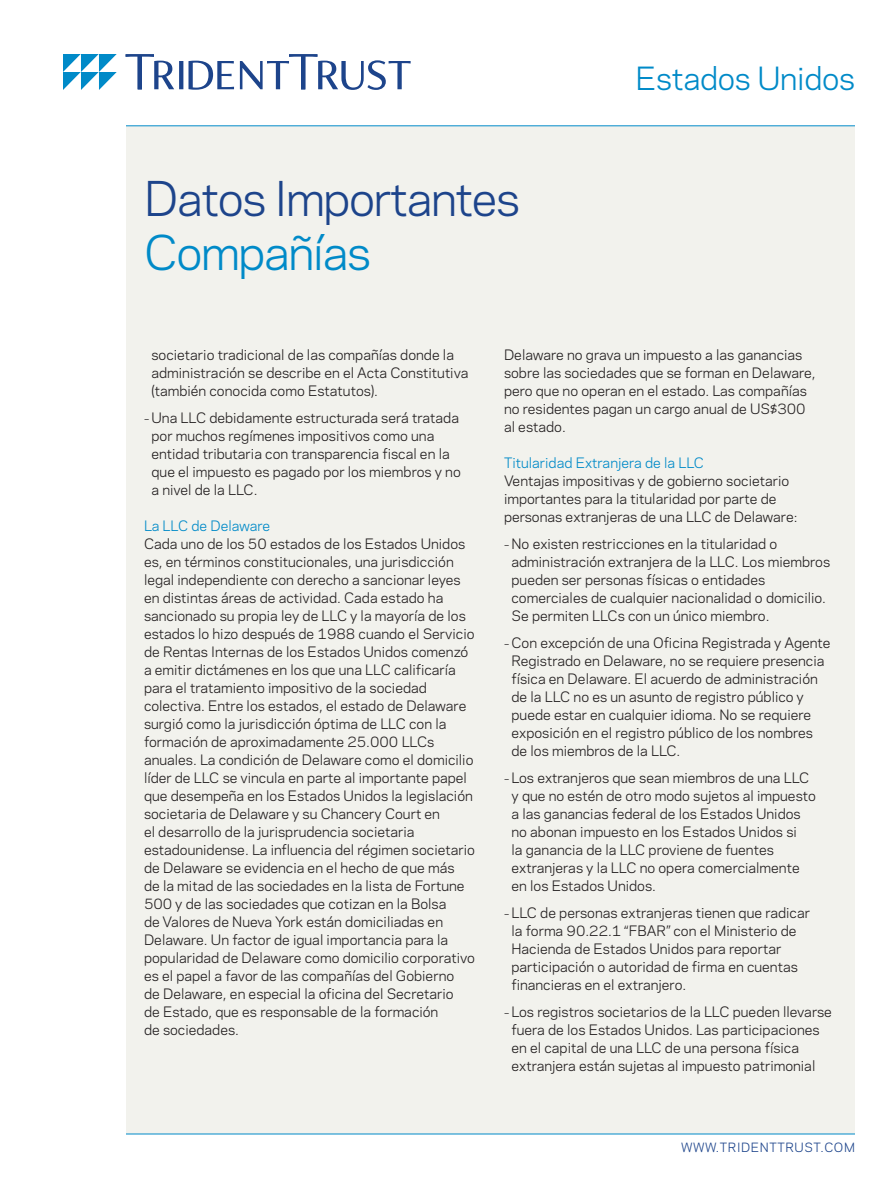
<style>
.page{position:relative;width:891px;height:1188px;background:#fff}
.page>*{position:absolute;margin:0;border:0;box-sizing:border-box;transform-origin:0 0}
.t1{font:45px "Polaris";letter-spacing:-.03em;color:#1d448b}
.t2{font:45px "Polaris";letter-spacing:-.03em;color:#008ac8}
.t3{font:30px "Polaris";letter-spacing:-.01em;color:#008ac8}
._1st_Paragraph{font:13.5px/18px "Polaris";color:#231f20}
.Head_2{font:13.5px "Polaris";color:#008ac8}
.t4{font:12px "Polaris";letter-spacing:.05em;color:#1d448b}
.s1{font-size:10.5px}
</style>
<div class="page">
<div style="left:126px;top:126px;width:729px;height:1008px;background:#f2f2ed"></div>
<hr style="left:126px;top:1134px;width:729px;height:1px;background:#008ac8">
<hr style="left:126px;top:126px;width:729px;height:1px;background:#008ac8">
<svg style="left:126px;top:54px;width:285px;height:36px"></svg>
<svg style="left:63px;top:54px;width:54px;height:36px"></svg>
<h1 class="t1" style="left:144px;top:165px;width:378px">Datos Importantes</h1>
<h1 class="t2" style="left:144px;top:219px;width:228px">Compañías</h1>
<h2 class="t3" style="left:636px;top:56px;width:221px">Estados Unidos</h2>
<p class="_1st_Paragraph" style="left:152px;top:345px;width:318px">societario tradicional de las compañías donde la administración se describe en el Acta Constitutiva (también conocida como Estatutos).</p>
<p class="_1st_Paragraph" style="left:152px;top:408px;width:311px;text-indent:-8px"><span class="s1">–</span> Una LLC debidamente estructurada será tratada por muchos regímenes impositivos como una entidad tributaria con transparencia fiscal en la que el impuesto es pagado por los miembros y no a nivel de la LLC.</p>
<p class="Head_2" style="left:144px;top:516px;width:128px">La LLC de Delaware</p>
<p class="_1st_Paragraph" style="left:144px;top:534px;width:332px">Cada uno de los 50 estados de los Estados Unidos es, en términos constitucionales, una jurisdicción legal independiente con derecho a sancionar leyes en distintas áreas de actividad. Cada estado ha sancionado su propia ley de LLC y la mayoría de los estados lo hizo después de 1988 cuando el Servicio de Rentas Internas de los Estados Unidos comenzó a emitir dictámenes en los que una LLC calificaría para el tratamiento impositivo de la sociedad colectiva. Entre los estados, el estado de Delaware surgió como la jurisdicción óptima de LLC con la formación de aproximadamente 25.000 LLCs anuales. La condición de Delaware como el domicilio líder de LLC se vincula en parte al importante papel que desempeña en los Estados Unidos la legislación societaria de Delaware y su Chancery Court en<br>el desarrollo de la jurisprudencia societaria estadounidense. La influencia del régimen societario de Delaware se evidencia en el hecho de que más<br>de la mitad de las sociedades en la lista de Fortune 500 y de las sociedades que cotizan en la Bolsa<br>de Valores de Nueva York están domiciliadas en Delaware. Un factor de igual importancia para la popularidad de Delaware como domicilio corporativo es el papel a favor de las compañías del Gobierno<br>de Delaware, en especial la oficina del Secretario<br>de Estado, que es responsable de la formación<br>de sociedades.</p>
<p class="_1st_Paragraph" style="left:504px;top:345px;width:313px">Delaware no grava un impuesto a las ganancias sobre las sociedades que se forman en Delaware, pero que no operan en el estado. Las compañías no residentes pagan un cargo anual de US$300 al estado.</p>
<p class="Head_2" style="left:504px;top:453px;width:201px">Titularidad Extranjera de la LLC</p>
<p class="_1st_Paragraph" style="left:504px;top:471px;width:295px">Ventajas impositivas y de gobierno societario importantes para la titularidad por parte de personas extranjeras de una LLC de Delaware:</p>
<p class="_1st_Paragraph" style="left:512px;top:534px;width:320px;text-indent:-8px"><span class="s1">–</span> No existen restricciones en la titularidad o administración extranjera de la LLC. Los miembros pueden ser personas físicas o entidades comerciales de cualquier nacionalidad o domicilio.<br>Se permiten LLCs con un único miembro.</p>
<p class="_1st_Paragraph" style="left:512px;top:633px;width:321px;text-indent:-8px"><span class="s1">–</span> Con excepción de una Oficina Registrada y Agente Registrado en Delaware, no se requiere presencia física en Delaware. El acuerdo de administración de la LLC no es un asunto de registro público y puede estar en cualquier idioma. No se requiere exposición en el registro público de los nombres de los miembros de la LLC.</p>
<p class="_1st_Paragraph" style="left:512px;top:768px;width:306px;text-indent:-8px"><span class="s1">–</span> Los extranjeros que sean miembros de una LLC y que no estén de otro modo sujetos al impuesto a las ganancias federal de los Estados Unidos no abonan impuesto en los Estados Unidos si<br>la ganancia de la LLC proviene de fuentes extranjeras y la LLC no opera comercialmente en los Estados Unidos.</p>
<p class="_1st_Paragraph" style="left:512px;top:903px;width:300px;text-indent:-8px"><span class="s1">–</span> LLC de personas extranjeras tienen que radicar la forma 90.22.1 “FBAR” con el Ministerio de Hacienda de Estados Unidos para reportar participación o autoridad de firma en cuentas financieras en el extranjero.</p>
<p class="_1st_Paragraph" style="left:512px;top:1002px;width:322px;text-indent:-8px"><span class="s1">–</span> Los registros societarios de la LLC pueden llevarse fuera de los Estados Unidos. Las participaciones en el capital de una LLC de una persona física extranjera están sujetas al impuesto patrimonial</p>
<p class="t4" style="left:681px;top:1138px;width:175px">WWW.TRIDENTTRUST.COM</p>
</div>
